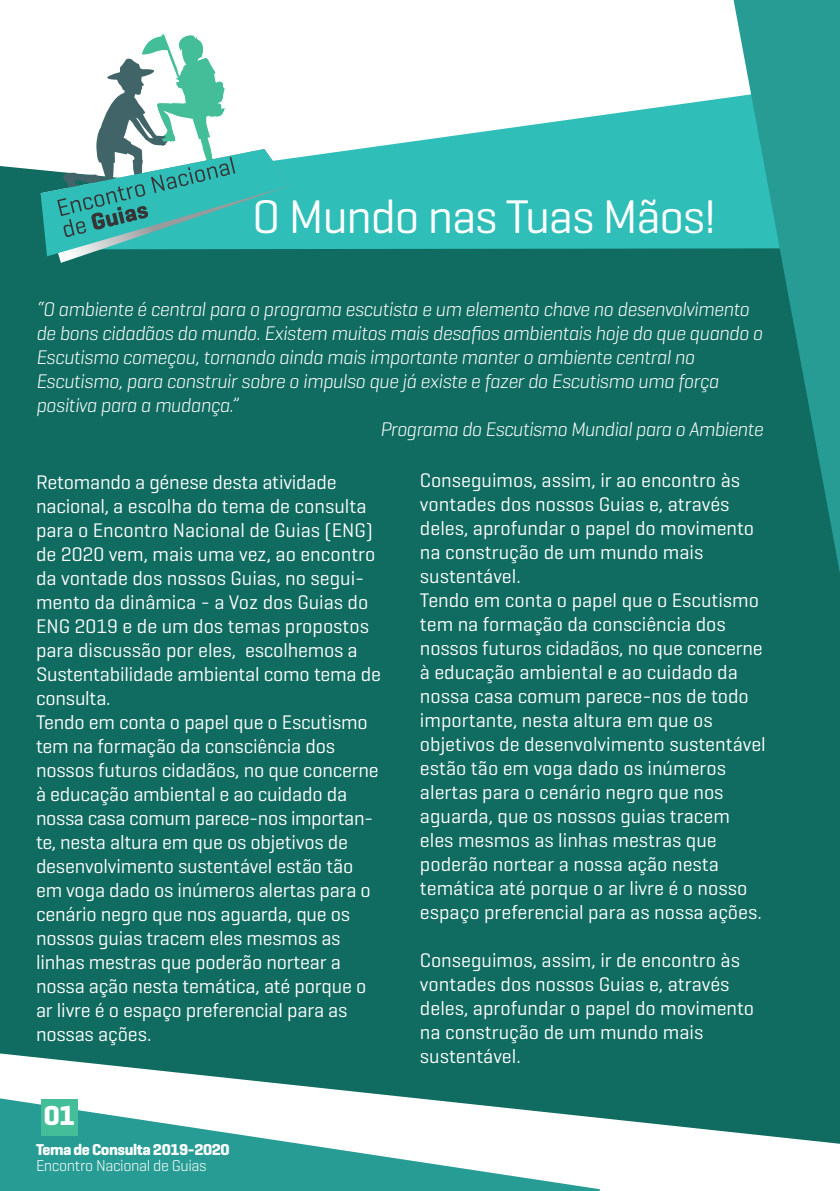
<style>
.page{position:relative;width:840px;height:1191px;background:#fff}
.page>*{position:absolute;margin:0;border:0;box-sizing:border-box;transform-origin:0 0}
.t1{font:48px "Geogrotesque";letter-spacing:-.025em;color:#fff}
.t2{font:700 28px "Geogrotesque";color:#fff}
.t3{font:20px/24px "Geogrotesque";color:#fff}
.t4{font:italic 300 20px "Geogrotesque";letter-spacing:-.025em;color:#fff}
.t5{font:700 16px "Geogrotesque";letter-spacing:-.025em;color:#fff}
.t6{font:300 16px "Geogrotesque";letter-spacing:-.025em;color:#fff}
</style>
<div class="page">
<div style="left:0;top:166px;width:839px;height:977px;background:#106b60"></div>
<svg style="left:290px;top:97px;width:442px;height:152px;fill:#30beb9"></svg>
<svg style="left:41px;top:34px;width:249px;height:229px"></svg>
<svg style="left:732px;top:0;width:107px;height:574px;background:#218c83"></svg>
<svg style="left:0;top:1098px;width:599px;height:93px;fill:#279c95"></svg>
<div style="left:41px;top:1099px;width:37px;height:36px;background:#43be98"></div>
<h1 class="t1" style="left:252px;top:187px;width:465px">O Mundo nas Tuas Mãos!</h1>
<p class="t4" style="left:36px;top:297px;width:714px">“O ambiente é central para o programa escutista e um elemento chave no desenvolvimento</p>
<p class="t4" style="left:36px;top:321px;width:727px">de bons cidadãos do mundo. Existem muitos mais desafios ambientais hoje do que quando o</p>
<p class="t4" style="left:36px;top:345px;width:659px">Escutismo começou, tornando ainda mais importante manter o ambiente central no</p>
<p class="t4" style="left:36px;top:369px;width:683px">Escutismo, para construir sobre o impulso que já existe e fazer do Escutismo uma força</p>
<p class="t4" style="left:36px;top:393px;width:204px">positiva para a mudança.”</p>
<p class="t4" style="left:380px;top:417px;width:384px">Programa do Escutismo Mundial para o Ambiente</p>
<p class="t3" style="left:36px;top:469px;width:346px">Retomando a génese desta atividade nacional, a escolha do tema de consulta para o Encontro Nacional de Guias (ENG) de 2020 vem, mais uma vez, ao encontro da vontade dos nossos Guias, no segui&shy;mento da dinâmica - a Voz dos Guias do ENG 2019 e de um dos temas propostos para discussão por eles, escolhemos a Sustentabilidade ambiental como tema de consulta.<br>Tendo em conta o papel que o Escutismo tem na formação da consciência dos nossos futuros cidadãos, no que concerne à educação ambiental e ao cuidado da nossa casa comum parece-nos importan&shy;te, nesta altura em que os objetivos de desenvolvimento sustentável estão tão em voga dado os inúmeros alertas para o cenário negro que nos aguarda, que os nossos guias tracem eles mesmos as linhas mestras que poderão nortear a nossa ação nesta temática, até porque o ar livre é o espaço preferencial para as nossas ações.</p>
<h2 class="t2" style="left:44px;top:1098px;width:33px">01</h2>
<p class="t5" style="left:36px;top:1139px;width:195px">Tema de Consulta 2019-2020</p>
<p class="t6" style="left:36px;top:1155px;width:172px">Encontro Nacional de Guias</p>
<p class="t3" style="left:420px;top:467px;width:347px">Conseguimos, assim, ir ao encontro às vontades dos nossos Guias e, através deles, aprofundar o papel do movimento na construção de um mundo mais sustentável.<br>Tendo em conta o papel que o Escutismo tem na formação da consciência dos nossos futuros cidadãos, no que concerne à educação ambiental e ao cuidado da nossa casa comum parece-nos de todo importante, nesta altura em que os objetivos de desenvolvimento sustentável estão tão em voga dado os inúmeros alertas para o cenário negro que nos aguarda, que os nossos guias tracem eles mesmos as linhas mestras que poderão nortear a nossa ação nesta temática até porque o ar livre é o nosso espaço preferencial para as nossa ações.</p>
<p class="t3" style="left:420px;top:947px;width:335px">Conseguimos, assim, ir de encontro às vontades dos nossos Guias e, através deles, aprofundar o papel do movimento na construção de um mundo mais sustentável.</p>
</div>
